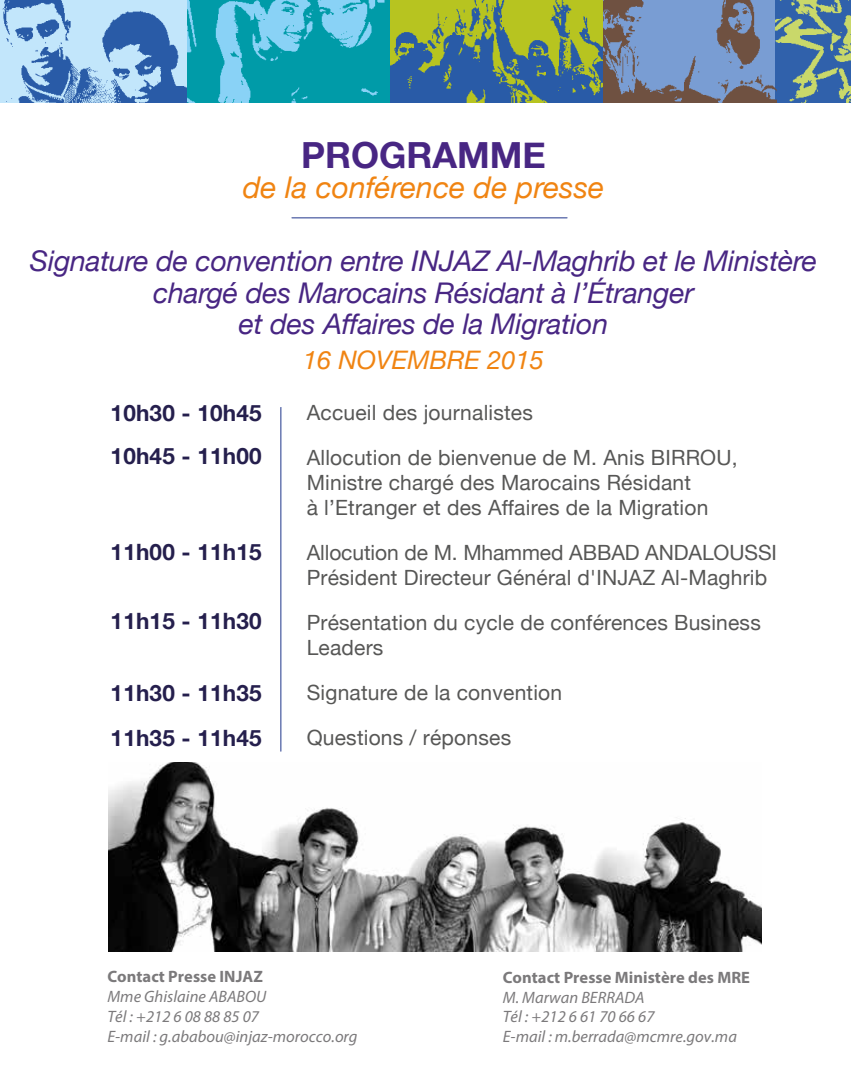
<style>
.page{position:relative;width:851px;height:1080px;background:#fff}
.page>*{position:absolute;margin:0;border:0;box-sizing:border-box;transform-origin:0 0}
.t1{font:700 36px "Helvetica Neue";color:#482683}
.t2{font:italic 30px "Helvetica Neue";color:#f08412}
.t3{font:italic 28.5px/31.5px "Helvetica Neue";letter-spacing:-.01em;color:#482683;text-align:center}
.t4{font:italic 25.5px "Helvetica Neue";color:#f08412}
.t5{font:700 22.5px/43.5px "Helvetica Neue";letter-spacing:.01em;color:#251f4d}
.t6{font:21px/25.2px "Helvetica Neue";letter-spacing:.01em;color:#575756}
.t7{font:italic 16.5px/19.8px "Myriad Pro";color:rgb(90 88 90/.8)}
.t8{font:700 16.5px "Myriad Pro";color:rgb(90 88 90/.8)}
</style>
<div class="page">
<hr style="left:280px;top:407px;width:1px;height:345px;background:#344b9b">
<hr style="left:291px;top:218px;width:276px;height:1px;background:#344b9b">
<img style="left:388px;top:0;width:215px;height:103px">
<img style="left:774px;top:0;width:76px;height:103px">
<svg style="left:186px;top:0;width:202px;height:103px;background:#2bacc0"></svg>
<svg style="left:603px;top:0;width:171px;height:103px;background:#7585a5"></svg>
<img style="left:0;top:0;width:186px;height:103px">
<img style="left:108px;top:762px;width:653px;height:189px">
<h1 class="t1" style="left:301px;top:127px;width:246px">PROGRAMME</h1>
<h2 class="t2" style="left:243px;top:165px;width:363px">de la conférence de presse</h2>
<h3 class="t3" style="left:30px;top:247px;width:788px">Signature de convention entre INJAZ Al-Maghrib et le Ministère chargé des Marocains Résidant à l’Étranger<br>et des Affaires de la Migration</h3>
<p class="t4" style="left:303px;top:341px;width:242px">16 NOVEMBRE 2015</p>
<p class="t5" style="left:111px;top:392px;width:153px">10h30 - 10h45<br>10h45 - 11h00</p>
<p class="t6" style="left:307px;top:392px;width:432px;line-height:44.7px">Accueil des journalistes<br>Allocution de bienvenue de M. Anis BIRROU,</p>
<p class="t6" style="left:307px;top:471px;width:403px">Ministre chargé des Marocains Résidant<br>à l’Etranger et des Affaires de la Migration</p>
<p class="t6" style="left:307px;top:541px;width:471px">Allocution de M. Mhammed ABBAD ANDALOUSSI<br>Président Directeur Général d'INJAZ Al-Maghrib</p>
<p class="t6" style="left:307px;top:611px;width:455px">Présentation du cycle de conférences Business<br>Leaders</p>
<p class="t6" style="left:307px;top:671px;width:257px;line-height:44.7px">Signature de la convention<br>Questions / réponses</p>
<p class="t5" style="left:111px;top:531px;width:153px">11h00 - 11h15</p>
<p class="t5" style="left:111px;top:600px;width:153px">11h15 - 11h30</p>
<p class="t5" style="left:111px;top:672px;width:153px;line-height:45px">11h30 - 11h35<br>11h35 - 11h45</p>
<p class="t8" style="left:107px;top:966px;width:157px">Contact Presse INJAZ</p>
<p class="t7" style="left:107px;top:987px;width:252px">Mme Ghislaine ABABOU<br>Tél : +212 6 08 88 85 07<br>E-mail : g.ababou@injaz-morocco.org</p>
<p class="t8" style="left:502px;top:967px;width:249px">Contact Presse Ministère des MRE</p>
<p class="t7" style="left:502px;top:987px;width:236px">M. Marwan BERRADA<br>Tél : +212 6 61 70 66 67<br>E-mail : m.berrada@mcmre.gov.ma</p>
</div>
